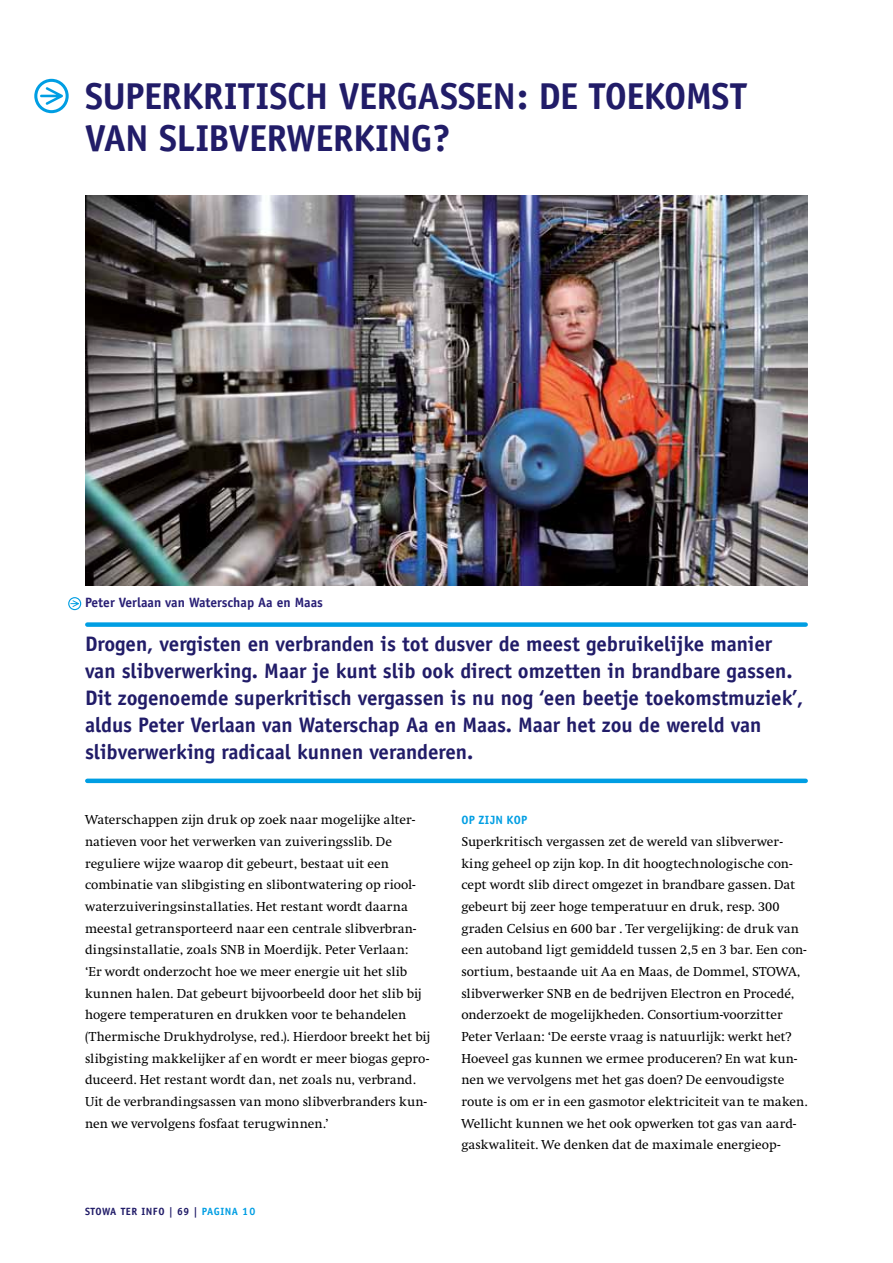
<style>
.page{position:relative;width:893px;height:1263px;background:#fff}
.page>*{position:absolute;margin:0;border:0;box-sizing:border-box;transform-origin:0 0}
.t1{font:700 37.5px "Officina Sans";letter-spacing:-.015em;color:#211c68}
.t2{font:700 21px/27px "Officina Sans";letter-spacing:-.005em;color:#211c68}
.t3{font:13.5px/21.8px "Swift";color:#000}
.t4{font:700 13.5px "Officina Sans";color:#291f75}
.t5{font:700 12px "Officina Sans";color:#009ee3}
.t6{font:700 10.5px "Officina Sans";letter-spacing:.05em;color:#211c68}
.s1{color:#009ee3}
.s2{font-size:10.8px;color:#009ee3}
</style>
<div class="page">
<svg style="left:34px;top:79px;width:35px;height:34px"></svg>
<div style="left:87px;top:622px;width:719px;height:5px;background:#009ee3"></div>
<hr style="left:87px;top:779px;width:719px;height:4px;background:#009ee3">
<img style="left:85px;top:195px;width:723px;height:390px">
<svg style="left:68px;top:597px;width:13px;height:13px"></svg>
<h1 class="t1" style="left:85px;top:73px;width:37px">Superkritis</h1>
<h1 class="t1" style="left:287px;top:73px;width:93px">ch vergassen</h1>
<h1 class="t1" style="left:517px;top:73px;width:92px">: de toeko</h1>
<h1 class="t1" style="left:686px;top:73px;width:45px">mst</h1>
<h1 class="t1" style="left:85px;top:115px;width:185px">van slibverwerking</h1>
<h1 class="t1" style="left:432px;top:115px;width:20px">?</h1>
<p class="t4" style="left:85px;top:594px;width:239px">Peter Verlaan van Waterschap Aa en Maas</p>
<p class="t2" style="left:85px;top:630px;width:720px">Drogen, vergisten en verbranden is tot dusver de meest gebruikelijke manier van slibverwerking. Maar je kunt slib ook direct omzetten in brandbare gassen.<br>Dit zogenoemde superkritisch vergassen is nu nog ‘een beetje toekomstmuziek’, aldus Peter Verlaan van Waterschap Aa en Maas. Maar het zou de wereld van slibverwerking radicaal kunnen veranderen.</p>
<p class="t3" style="left:85px;top:809px;width:347px">Waterschappen zijn druk op zoek naar mogelijke alter&shy;natieven voor het verwerken van zuiveringsslib. De reguliere wijze waarop dit gebeurt, bestaat uit een combinatie van slibgisting en slibontwatering op riool&shy;waterzuiveringsinstallaties. Het restant wordt daarna meestal getransporteerd naar een centrale slibverbran&shy;dingsinstallatie, zoals SNB in Moerdijk. Peter Verlaan:<br>‘Er wordt onderzocht hoe we meer energie uit het slib kunnen halen. Dat gebeurt bijvoorbeeld door het slib bij hogere temperaturen en drukken voor te behandelen (Thermische Drukhydrolyse, red.). Hierdoor breekt het bij slibgisting makkelijker af en wordt er meer biogas gepro&shy;duceerd. Het restant wordt dan, net zoals nu, verbrand.<br>Uit de verbrandingsassen van mono slibverbranders kun&shy;nen we vervolgens fosfaat terugwinnen.’</p>
<p class="t5" style="left:461px;top:812px;width:31px">Op zijn</p>
<p class="t5" style="left:506px;top:812px;width:8px">kop</p>
<p class="t3" style="left:461px;top:831px;width:348px">Superkritisch vergassen zet de wereld van slibverwer&shy;king geheel op zijn kop. In dit hoogtechnologische con&shy;cept wordt slib direct omgezet in brandbare gassen. Dat gebeurt bij zeer hoge temperatuur en druk, resp. 300 graden Celsius en 600 bar . Ter vergelijking: de druk van een autoband ligt gemiddeld tussen 2,5 en 3 bar. Een con&shy;sortium, bestaande uit Aa en Maas, de Dommel, STOWA, slibverwerker SNB en de bedrijven Electron en Procedé, onderzoekt de mogelijkheden. Consortium-voorzitter Peter Verlaan: ‘De eerste vraag is natuurlijk: werkt het?<br>Hoeveel gas kunnen we ermee produceren? En wat kun&shy;nen we vervolgens met het gas doen? De eenvoudigste route is om er in een gasmotor elektriciteit van te maken.<br>Wellicht kunnen we het ook opwerken tot gas van aard&shy;gaskwaliteit. We denken dat de maximale energieop-</p>
<p class="t6" style="left:85px;top:1204px;width:172px">STOWA TER INFO | 69 | <span class="s1">PAGINA</span> <span class="s2">10</span></p>
</div>
